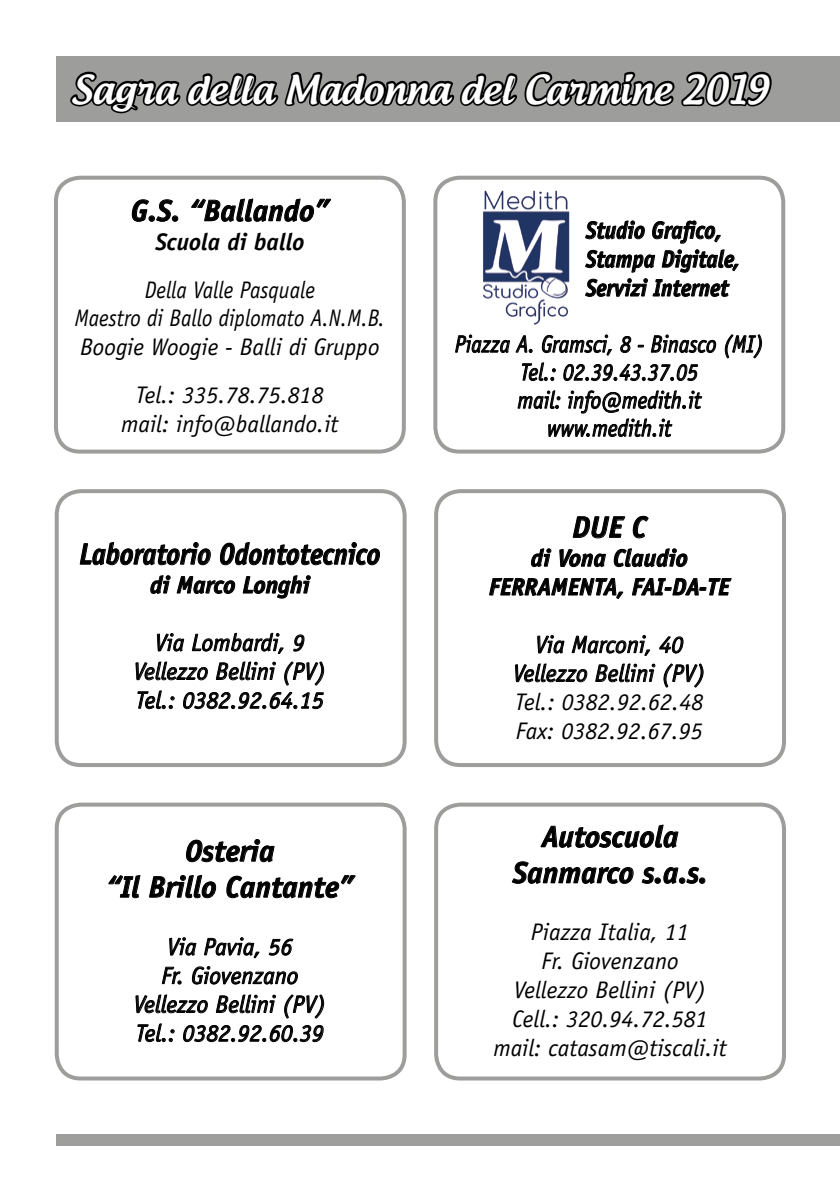
<style>
.page{position:relative;width:840px;height:1191px;background:#fff}
.page>*{position:absolute;margin:0;border:0;box-sizing:border-box;transform-origin:0 0}
.t1{font:500 38px "Androgyne";color:#fff}
.t2{font:italic 700 30px/36px "Officina Sans";color:#000;text-align:center}
.t3{font:italic 700 30px "Officina Sans";color:#000;scale:.9 1}
.t4{font:italic 24px/28.8px "Officina Sans";color:#000;text-align:center}
.t5{font:italic 24px/28px "Officina Sans";color:#000;text-align:center;scale:.91 1}
.t6{font:italic 24px/28.8px "Officina Sans";color:#000;text-align:center;scale:.9 1}
.t7{font:italic 700 24px/28.8px "Officina Sans";color:#000;text-align:center}
.t8{font:italic 700 24px/28.8px "Officina Sans";color:#000;scale:.91 1}
</style>
<div class="page">
<div style="left:54px;top:176px;width:351px;height:277px;border:4px solid #9d9d9c;border-radius:24px"></div>
<div style="left:433px;top:176px;width:351px;height:277px;border:4px solid #9d9d9c;border-radius:24px"></div>
<div style="left:57px;top:57px;width:782px;height:65px;background:#9d9d9c"></div>
<svg style="left:68px;top:56px;width:705px;height:58px"></svg>
<div style="left:57px;top:1134px;width:782px;height:11px;background:#9d9d9c"></div>
<svg style="left:131px;top:199px;width:18px;height:23px"></svg>
<div style="left:148px;top:215px;width:7px;height:7px;border:1px solid #000;border-radius:50%"></div>
<svg style="left:156px;top:199px;width:17px;height:23px"></svg>
<div style="left:172px;top:215px;width:6px;height:7px;border:1px solid #000;border-radius:50%"></div>
<svg style="left:191px;top:198px;width:140px;height:24px"></svg>
<svg style="left:455px;top:334px;width:77px;height:19px"></svg>
<svg style="left:541px;top:334px;width:71px;height:22px"></svg>
<svg style="left:620px;top:336px;width:24px;height:17px"></svg>
<svg style="left:651px;top:334px;width:65px;height:19px"></svg>
<svg style="left:724px;top:334px;width:38px;height:25px"></svg>
<svg style="left:521px;top:362px;width:34px;height:19px"></svg>
<svg style="left:563px;top:363px;width:135px;height:18px"></svg>
<svg style="left:517px;top:390px;width:185px;height:47px"></svg>
<div style="left:55px;top:489px;width:351px;height:278px;border:4px solid #9d9d9c;border-radius:24px"></div>
<div style="left:55px;top:802px;width:351px;height:278px;border:4px solid #9d9d9c;border-radius:24px"></div>
<div style="left:434px;top:489px;width:351px;height:278px;border:4px solid #9d9d9c;border-radius:24px"></div>
<div style="left:434px;top:802px;width:351px;height:278px;border:4px solid #9d9d9c;border-radius:24px"></div>
<svg style="left:531px;top:548px;width:20px;height:19px"></svg>
<svg style="left:559px;top:515px;width:128px;height:52px"></svg>
<svg style="left:489px;top:578px;width:134px;height:21px"></svg>
<svg style="left:632px;top:578px;width:99px;height:18px"></svg>
<svg style="left:537px;top:635px;width:27px;height:19px"></svg>
<svg style="left:571px;top:635px;width:79px;height:21px"></svg>
<svg style="left:659px;top:636px;width:24px;height:18px"></svg>
<svg style="left:515px;top:663px;width:72px;height:20px"></svg>
<svg style="left:595px;top:663px;width:60px;height:20px"></svg>
<svg style="left:663px;top:663px;width:40px;height:25px"></svg>
<svg style="left:79px;top:542px;width:301px;height:57px"></svg>
<svg style="left:157px;top:633px;width:27px;height:19px"></svg>
<svg style="left:191px;top:632px;width:93px;height:22px"></svg>
<svg style="left:293px;top:634px;width:12px;height:18px"></svg>
<svg style="left:135px;top:661px;width:189px;height:48px"></svg>
<svg style="left:540px;top:802px;width:138px;height:46px"></svg>
<svg style="left:511px;top:861px;width:122px;height:23px"></svg>
<svg style="left:641px;top:867px;width:13px;height:17px"></svg>
<div style="left:654px;top:877px;width:6px;height:7px;border:1px solid #000;border-radius:50%"></div>
<svg style="left:663px;top:867px;width:15px;height:17px"></svg>
<div style="left:678px;top:877px;width:7px;height:7px;border:1px solid #000;border-radius:50%"></div>
<svg style="left:685px;top:867px;width:14px;height:17px"></svg>
<div style="left:698px;top:877px;width:7px;height:7px;border:1px solid #000;border-radius:50%"></div>
<svg style="left:108px;top:875px;width:33px;height:24px"></svg>
<svg style="left:149px;top:839px;width:207px;height:60px"></svg>
<svg style="left:169px;top:937px;width:28px;height:19px"></svg>
<svg style="left:204px;top:937px;width:56px;height:21px"></svg>
<svg style="left:268px;top:938px;width:25px;height:18px"></svg>
<svg style="left:161px;top:966px;width:20px;height:18px"></svg>
<svg style="left:192px;top:966px;width:106px;height:19px"></svg>
<svg style="left:135px;top:994px;width:189px;height:48px"></svg>
<img style="left:483px;top:190px;width:87px;height:135px">
<svg style="left:585px;top:220px;width:153px;height:77px"></svg>
<h1 class="t1" style="left:71px;top:65px;width:699px">Sagra della Madonna del Carmine 2019</h1>
<p class="t2" style="left:131px;top:192px;width:199px">G.S. “Ballando”</p>
<p class="t7" style="left:155px;top:227px;width:150px">Scuola di ballo</p>
<p class="t6" style="left:75px;top:275px;width:346px">Della Valle Pasquale<br>Maestro di Ballo diplomato A.N.M.B.<br>Boogie Woogie - Balli di Gruppo</p>
<p class="t4" style="left:121px;top:381px;width:219px">Tel.: 335.78.75.818 mail: info@ballando.it</p>
<p class="t3" style="left:79px;top:536px;width:336px">Laboratorio Odontotecnico</p>
<p class="t7" style="left:150px;top:570px;width:161px">di Marco Longhi</p>
<p class="t4" style="left:133px;top:628px;width:194px">Via Lombardi, 9<br>Vellezzo Bellini (PV)<br>Tel.: 0382.92.64.15</p>
<p class="t2" style="left:106px;top:833px;width:248px">Osteria<br>“Il Brillo Cantante”</p>
<p class="t4" style="left:133px;top:932px;width:194px">Via Pavia, 56<br>Fr. Giovenzano<br>Vellezzo Bellini (PV)<br>Tel.: 0382.92.60.39</p>
<p class="t8" style="left:585px;top:216px;width:170px">Studio Grafico,<br>Stampa Digitale,<br>Servizi Internet</p>
<p class="t5" style="left:454px;top:330px;width:341px">Piazza A. Gramsci, 8 - Binasco (MI)<br>Tel.: 02.39.43.37.05<br>mail: info@medith.it www.medith.it</p>
<p class="t2" style="left:572px;top:509px;width:75px">DUE C</p>
<p class="t7" style="left:488px;top:543px;width:242px">di Vona Claudio<br>FERRAMENTA, FAI-DA-TE</p>
<p class="t4" style="left:512px;top:630px;width:194px">Via Marconi, 40<br>Vellezzo Bellini (PV)<br>Tel.: 0382.92.62.48<br>Fax: 0382.92.67.95</p>
<p class="t2" style="left:512px;top:818px;width:196px">Autoscuola<br>Sanmarco s.a.s.</p>
<p class="t4" style="left:493px;top:918px;width:235px">Piazza Italia, 11<br>Fr. Giovenzano<br>Vellezzo Bellini (PV)<br>Cell.: 320.94.72.581 mail: catasam@tiscali.it</p>
</div>
